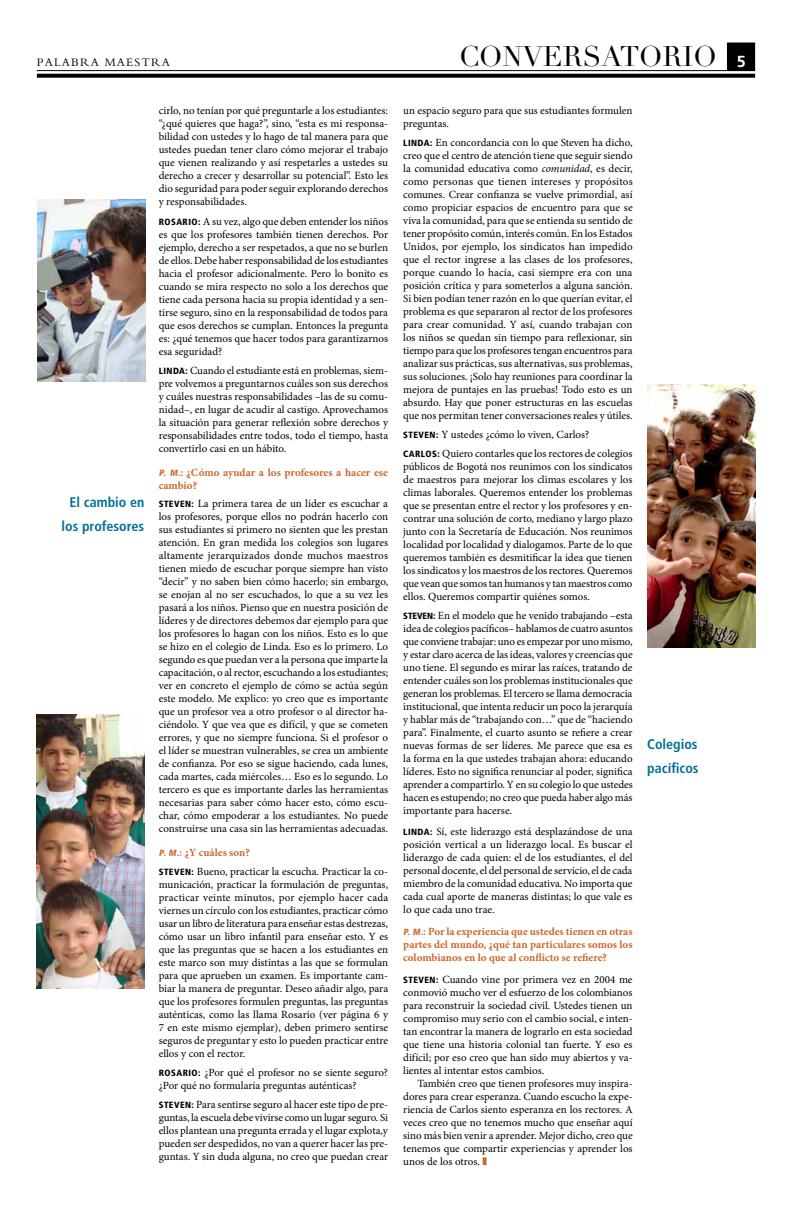
<style>
.page{position:relative;width:792px;height:1219px;background:#fff}
.page>*{position:absolute;margin:0;border:0;box-sizing:border-box;transform-origin:0 0}
.t1{font:28px "Didot LT Std";color:#000}
.t2{font:700 16px "Frutiger LT Std";color:#fff}
.t3{font:700 condensed 14px/23.7px "Frutiger LT Std";color:#007196;text-align:center}
.t4{font:12px "Bembo Std";letter-spacing:.1em;color:#000}
.t5{font:11px/13px "Minion Pro";color:#000;text-align:justify}
.t6{font:700 11px/13px "Minion Pro";color:#ca682e}
.s1{font-family:"Frutiger LT Std";font-weight:900;font-stretch:condensed;font-size:9px}
.s2{font-family:"Frutiger LT Std";font-weight:900;font-style:italic;font-stretch:condensed;font-size:9px}
.s3{font-family:"Frutiger LT Std";font-weight:900;font-style:italic;font-stretch:condensed;font-size:9px;color:#ca682e}
.s4{font-family:"Frutiger LT Std";font-weight:900;font-stretch:condensed;font-size:9px;color:#ca682e}
.s5{font-weight:700;color:#ca682e}
.s6{font-style:italic}
.s7{color:#ca682e}
</style>
<div class="page">
<hr style="left:37px;top:70px;width:718px;height:1px;background:#000">
<svg style="left:37px;top:74px;width:718px;height:4px;background:#121212"></svg>
<div style="left:727px;top:43px;width:28px;height:27px;background:#000"></div>
<img style="left:37px;top:200px;width:108px;height:181px">
<img style="left:36px;top:714px;width:109px;height:275px">
<img style="left:647px;top:384px;width:109px;height:263px">
<p class="t4" style="left:37px;top:56px;width:135px">PALABRA MAESTRA</p>
<h1 class="t1" style="left:459px;top:40px;width:163px">CONVERSATORIO</h1>
<h2 class="t2" style="left:737px;top:52px;width:10px">5</h2>
<p class="t3" style="left:62px;top:491px;width:84px">El cambio en los profesores</p>
<p class="t5" style="left:159px;top:104px;width:231px">cirlo, no tenían por qué preguntarle a los estudiantes: “¿qué quieres que haga?”, sino, “esta es mi responsa&shy;bilidad con ustedes y lo hago de tal manera para que ustedes puedan tener claro cómo mejorar el trabajo que vienen realizando y así respetarles a ustedes su derecho a crecer y desarrollar su potencial”. Esto les dio seguridad para poder seguir explorando derechos y responsabilidades.</p>
<p class="t5" style="left:159px;top:215px;width:231px"><span class="s1">ROSARIO:</span> A su vez, algo que deben entender los niños es que los profesores también tienen derechos. Por ejemplo, derecho a ser respetados, a que no se burlen de ellos. Debe haber responsabilidad de los estudiantes hacia el profesor adicionalmente. Pero lo bonito es cuando se mira respecto no solo a los derechos que tiene cada persona hacia su propia identidad y a sen&shy;tirse seguro, sino en la responsabilidad de todos para que esos derechos se cumplan. Entonces la pregunta es: ¿qué tenemos que hacer todos para garantizarnos esa seguridad?</p>
<p class="t5" style="left:159px;top:364px;width:231px"><span class="s1">LINDA:</span> Cuando el estudiante está en problemas, siem&shy;pre volvemos a preguntarnos cuáles son sus derechos y cuáles nuestras responsabilidades –las de su comu&shy;nidad–, en lugar de acudir al castigo. Aprovechamos la situación para generar reflexión sobre derechos y responsabilidades entre todos, todo el tiempo, hasta convertirlo casi en un hábito.</p>
<p class="t6" style="left:159px;top:465px;width:231px"><span class="s2">P. M.</span><span class="s1">:</span> ¿Cómo ayudar a los profesores a hacer ese cambio?</p>
<p class="t5" style="left:159px;top:497px;width:231px"><span class="s1">STEVEN:</span> La primera tarea de un líder es escuchar a los profesores, porque ellos no podrán hacerlo con sus estudiantes si primero no sienten que les prestan atención. En gran medida los colegios son lugares altamente jerarquizados donde muchos maestros tienen miedo de escuchar porque siempre han visto “decir” y no saben bien cómo hacerlo; sin embargo, se enojan al no ser escuchados, lo que a su vez les pasará a los niños. Pienso que en nuestra posición de líderes y de directores debemos dar ejemplo para que los profesores lo hagan con los niños. Esto es lo que se hizo en el colegio de Linda. Eso es lo primero. Lo segundo es que puedan ver a la persona que imparte la capacitación, o al rector, escuchando a los estudiantes; ver en concreto el ejemplo de cómo se actúa según este modelo. Me explico: yo creo que es importante que un profesor vea a otro profesor o al director ha&shy;ciéndolo. Y que vea que es difícil, y que se cometen errores, y que no siempre funciona. Si el profesor o el líder se muestran vulnerables, se crea un ambiente de confianza. Por eso se sigue haciendo, cada lunes, cada martes, cada miércoles… Eso es lo segundo. Lo tercero es que es importante darles las herramientas necesarias para saber cómo hacer esto, cómo escu&shy;char, cómo empoderar a los estudiantes. No puede construirse una casa sin las herramientas adecuadas.</p>
<p class="t5" style="left:159px;top:843px;width:231px;line-height:18.8px"><span class="s3">P. M.</span><span class="s4">:</span> <span class="s5">¿Y cuáles son?<br></span><span class="s1">STEVEN:</span> Bueno, practicar la escucha. Practicar la co-</p>
<p class="t5" style="left:159px;top:878px;width:231px">municación, practicar la formulación de preguntas, practicar veinte minutos, por ejemplo hacer cada viernes un círculo con los estudiantes, practicar cómo usar un libro de literatura para enseñar estas destrezas, cómo usar un libro infantil para enseñar esto. Y es que las preguntas que se hacen a los estudiantes en este marco son muy distintas a las que se formulan para que aprueben un examen. Es importante cam&shy;biar la manera de preguntar. Deseo añadir algo, para que los profesores formulen preguntas, las preguntas auténticas, como las llama Rosario (ver página 6 y 7 en este mismo ejemplar), deben primero sentirse seguros de preguntar y esto lo pueden practicar entre ellos y con el rector.</p>
<p class="t5" style="left:159px;top:1066px;width:231px"><span class="s1">ROSARIO:</span> ¿Por qué el profesor no se siente seguro? ¿Por qué no formularía preguntas auténticas?</p>
<p class="t5" style="left:159px;top:1098px;width:231px"><span class="s1">STEVEN:</span> Para sentirse seguro al hacer este tipo de pre&shy;guntas, la escuela debe vivirse como un lugar seguro. Si ellos plantean una pregunta errada y el lugar explota,y pueden ser despedidos, no van a querer hacer las pre&shy;guntas. Y sin duda alguna, no creo que puedan crear</p>
<p class="t5" style="left:403px;top:104px;width:231px">un espacio seguro para que sus estudiantes formulen preguntas.</p>
<p class="t5" style="left:403px;top:136px;width:231px"><span class="s1">LINDA:</span> En concordancia con lo que Steven ha dicho, creo que el centro de atención tiene que seguir siendo la comunidad educativa como <span class="s6">comunidad</span>, es decir, como personas que tienen intereses y propósitos comunes. Crear confianza se vuelve primordial, así como propiciar espacios de encuentro para que se viva la comunidad, para que se entienda su sentido de tener propósito común, interés común. En los Estados Unidos, por ejemplo, los sindicatos han impedido que el rector ingrese a las clases de los profesores, porque cuando lo hacía, casi siempre era con una posición crítica y para someterlos a alguna sanción.<br>Si bien podían tener razón en lo que querían evitar, el problema es que separaron al rector de los profesores para crear comunidad. Y así, cuando trabajan con los niños se quedan sin tiempo para reflexionar, sin tiempo para que los profesores tengan encuentros para analizar sus prácticas, sus alternativas, sus problemas, sus soluciones. ¡Solo hay reuniones para coordinar la mejora de puntajes en las pruebas! Todo esto es un absurdo. Hay que poner estructuras en las escuelas que nos permitan tener conversaciones reales y útiles.</p>
<p class="t5" style="left:403px;top:425px;width:231px;line-height:18.8px"><span class="s1">STEVEN:</span> Y ustedes ¿cómo lo viven, Carlos?<br><span class="s1">CARLOS:</span> Quiero contarles que los rectores de colegios</p>
<p class="t5" style="left:403px;top:460px;width:231px">públicos de Bogotá nos reunimos con los sindicatos de maestros para mejorar los climas escolares y los climas laborales. Queremos entender los problemas que se presentan entre el rector y los profesores y en&shy;contrar una solución de corto, mediano y largo plazo junto con la Secretaría de Educación. Nos reunimos localidad por localidad y dialogamos. Parte de lo que queremos también es desmitificar la idea que tienen los sindicatos y los maestros de los rectores. Queremos que vean que somos tan humanos y tan maestros como ellos. Queremos compartir quiénes somos.</p>
<p class="t5" style="left:403px;top:609px;width:231px"><span class="s1">STEVEN:</span> En el modelo que he venido trabajando –esta idea de colegios pacíficos– hablamos de cuatro asuntos que conviene trabajar: uno es empezar por uno mismo, y estar claro acerca de las ideas, valores y creencias que uno tiene. El segundo es mirar las raíces, tratando de entender cuáles son los problemas institucionales que generan los problemas. El tercero se llama democracia institucional, que intenta reducir un poco la jerarquía y hablar más de “trabajando con…” que de “haciendo para”. Finalmente, el cuarto asunto se refiere a crear nuevas formas de ser líderes. Me parece que esa es la forma en la que ustedes trabajan ahora: educando líderes. Esto no significa renunciar al poder, significa aprender a compartirlo. Y en su colegio lo que ustedes hacen es estupendo; no creo que pueda haber algo más importante para hacerse.</p>
<p class="t5" style="left:403px;top:825px;width:231px"><span class="s1">LINDA:</span> Sí, este liderazgo está desplazándose de una posición vertical a un liderazgo local. Es buscar el liderazgo de cada quien: el de los estudiantes, el del personal docente, el del personal de servicio, el de cada miembro de la comunidad educativa. No importa que cada cual aporte de maneras distintas; lo que vale es lo que cada uno trae.</p>
<p class="t6" style="left:403px;top:925px;width:231px;text-align:justify"><span class="s2">P.M.</span><span class="s1">:</span> Por la experiencia que ustedes tienen en otras partes del mundo, ¿qué tan particulares somos los colombianos en lo que al conflicto se refiere?</p>
<p class="t5" style="left:403px;top:973px;width:231px"><span class="s1">STEVEN:</span> Cuando vine por primera vez en 2004 me conmovió mucho ver el esfuerzo de los colombianos para reconstruir la sociedad civil. Ustedes tienen un compromiso muy serio con el cambio social, e inten&shy;tan encontrar la manera de lograrlo en esta sociedad que tiene una historia colonial tan fuerte. Y eso es difícil; por eso creo que han sido muy abiertos y va&shy;lientes al intentar estos cambios.</p>
<p class="t5" style="left:403px;top:1077px;width:231px;text-indent:14px">También creo que tienen profesores muy inspira&shy;dores para crear esperanza. Cuando escucho la expe&shy;riencia de Carlos siento esperanza en los rectores. A veces creo que no tenemos mucho que enseñar aquí sino más bien venir a aprender. Mejor dicho, creo que tenemos que compartir experiencias y aprender los unos de los otros. <span class="s7">❚</span></p>
<p class="t3" style="left:647px;top:732px;width:53px;text-align:left">Colegios pacíficos</p>
</div>
